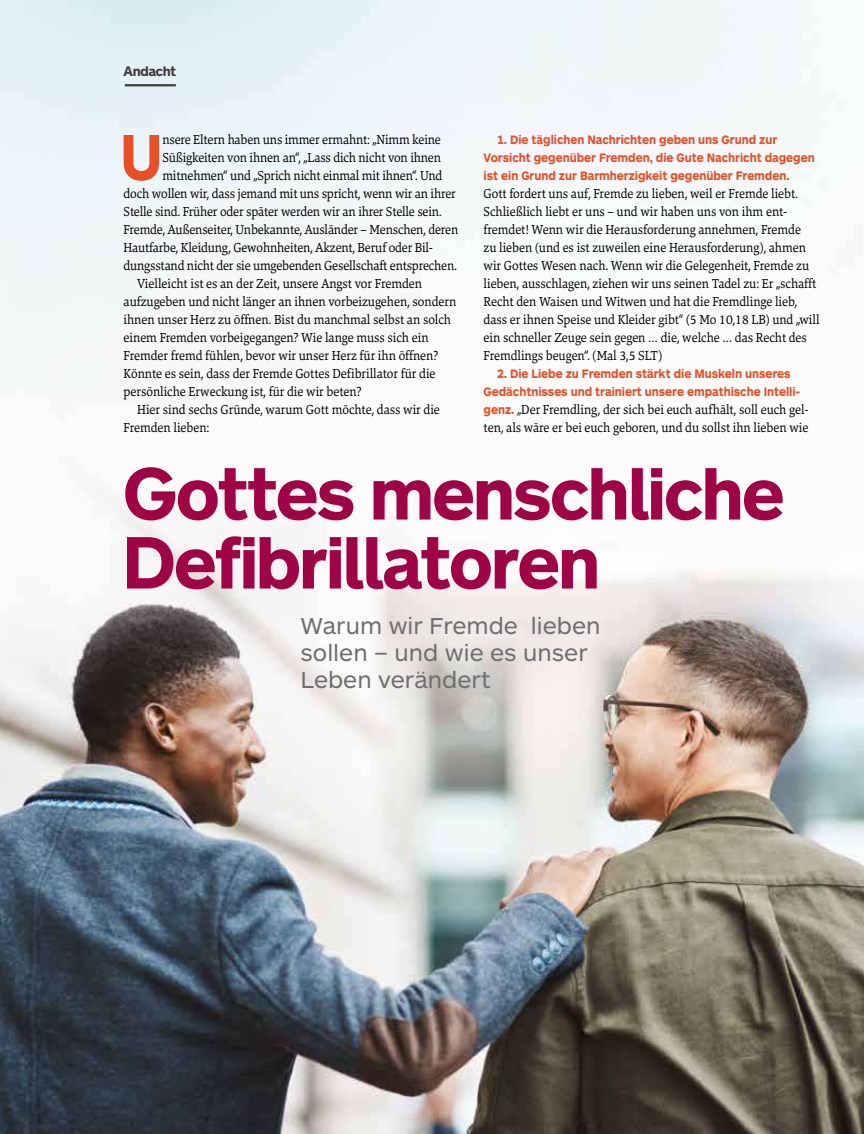
<style>
.page{position:relative;width:864px;height:1134px;background:#fff}
.page>*{position:absolute;margin:0;border:0;box-sizing:border-box;transform-origin:0 0}
.t1{font:700 72px/69px "ARS Maquette Pro";color:#a10245}
.t2{font:700 67.5px "ARS Maquette Pro";color:#e94e24;scale:.9 1}
.t3{font:24px/27px "ARS Maquette Pro";color:#706f6f}
.t4{font:13.5px/18px "Danton";color:#000;scale:.9 1}
.t5{font:700 13.5px "ARS Maquette Pro";color:#3c3c3b}
.t6{font:700 12.75px/18px "ARS Maquette Pro";letter-spacing:.005em;color:#e94e24;scale:.9 1}
.t7{font:700 12.75px/18px "ARS Maquette Pro";letter-spacing:.025em;color:#e94e24;text-align:center;scale:.9 1}
.s1{font-family:"ARS Maquette Pro";font-weight:700;font-size:12.75px;color:#e94e24}
</style>
<div class="page">
<img style="left:0;top:0;width:864px;height:1134px">
<hr style="left:125px;top:84px;width:51px;height:2px;background:#3c3c3b">
<p class="t5" style="left:124px;top:64px;width:54px">Andacht</p>
<h2 class="t2" style="left:120px;top:124px;width:50px">U</h2>
<p class="t4" style="left:162px;top:131px;width:311px">nsere Eltern haben uns immer ermahnt: „Nimm keine</p>
<p class="t6" style="left:484px;top:131px;width:369px;text-indent:13px">1. Die täglichen Nachrichten geben uns Grund zur<br>Vorsicht gegenüber Fremden, die Gute Nachricht dagegen ist ein Grund zur Barmherzigkeit gegenüber Fremden.</p>
<p class="t4" style="left:484px;top:185px;width:375px">Gott fordert uns auf, Fremde zu lieben, weil er Fremde liebt.<br>Schließlich liebt er uns – und wir haben uns von ihm ent&shy;fremdet! Wenn wir die Herausforderung annehmen, Fremde<br>zu lieben (und es ist zuweilen eine Herausforderung), ahmen wir Gottes Wesen nach. Wenn wir die Gelegenheit, Fremde zu lieben, ausschlagen, ziehen wir uns seinen Tadel zu: Er „schafft Recht den Waisen und Witwen und hat die Fremdlinge lieb, dass er ihnen Speise und Kleider gibt“ (5 Mo 10,18 LB) und „will ein schneller Zeuge sein gegen … die, welche … das Recht des Fremdlings beugen“. (Mal 3,5 SLT)</p>
<p class="t7" style="left:484px;top:365px;width:353px">2. Die Liebe zu Fremden stärkt die Muskeln unseres<br>Gedächtnisses und trainiert unsere empathische Intelli-</p>
<p class="t4" style="left:484px;top:401px;width:362px"><span class="s1">genz.</span> „Der Fremdling, der sich bei euch aufhält, soll euch gel&shy;ten, als wäre er bei euch geboren, und du sollst ihn lieben wie</p>
<h1 class="t1" style="left:124px;top:462px;width:662px">Gottes menschliche<br>Defibrillatoren</h1>
<h3 class="t3" style="left:301px;top:613px;width:301px">Warum wir Fremde lieben sollen – und wie es unser<br>Leben verändert</h3>
<p class="t4" style="left:162px;top:149px;width:311px">Süßigkeiten von ihnen an“, „Lass dich nicht von ihnen</p>
<p class="t4" style="left:162px;top:167px;width:313px">mitnehmen“ und „Sprich nicht einmal mit ihnen“. Und</p>
<p class="t4" style="left:124px;top:185px;width:371px">doch wollen wir, dass jemand mit uns spricht, wenn wir an ihrer</p>
<p class="t4" style="left:124px;top:203px;width:355px">Stelle sind. Früher oder später werden wir an ihrer Stelle sein.</p>
<p class="t4" style="left:124px;top:221px;width:373px">Fremde, Außenseiter, Unbekannte, Ausländer – Menschen, deren</p>
<p class="t4" style="left:124px;top:239px;width:345px">Hautfarbe, Kleidung, Gewohnheiten, Akzent, Beruf oder Bil-</p>
<p class="t4" style="left:124px;top:257px;width:372px">dungsstand nicht der sie umgebenden Gesellschaft entsprechen.</p>
<p class="t4" style="left:137px;top:275px;width:318px">Vielleicht ist es an der Zeit, unsere Angst vor Fremden</p>
<p class="t4" style="left:124px;top:293px;width:371px">aufzugeben und nicht länger an ihnen vorbeizugehen, sondern</p>
<p class="t4" style="left:124px;top:311px;width:365px">ihnen unser Herz zu öffnen. Bist du manchmal selbst an solch</p>
<p class="t4" style="left:124px;top:329px;width:340px">einem Fremden vorbeigegangen? Wie lange muss sich ein</p>
<p class="t4" style="left:124px;top:347px;width:351px">Fremder fremd fühlen, bevor wir unser Herz für ihn öffnen?</p>
<p class="t4" style="left:124px;top:365px;width:348px">Könnte es sein, dass der Fremde Gottes Defibrillator für die</p>
<p class="t4" style="left:124px;top:383px;width:266px">persönliche Erweckung ist, für die wir beten?</p>
<p class="t4" style="left:137px;top:401px;width:338px">Hier sind sechs Gründe, warum Gott möchte, dass wir die</p>
<p class="t4" style="left:124px;top:419px;width:97px">Fremden lieben:</p>
</div>
